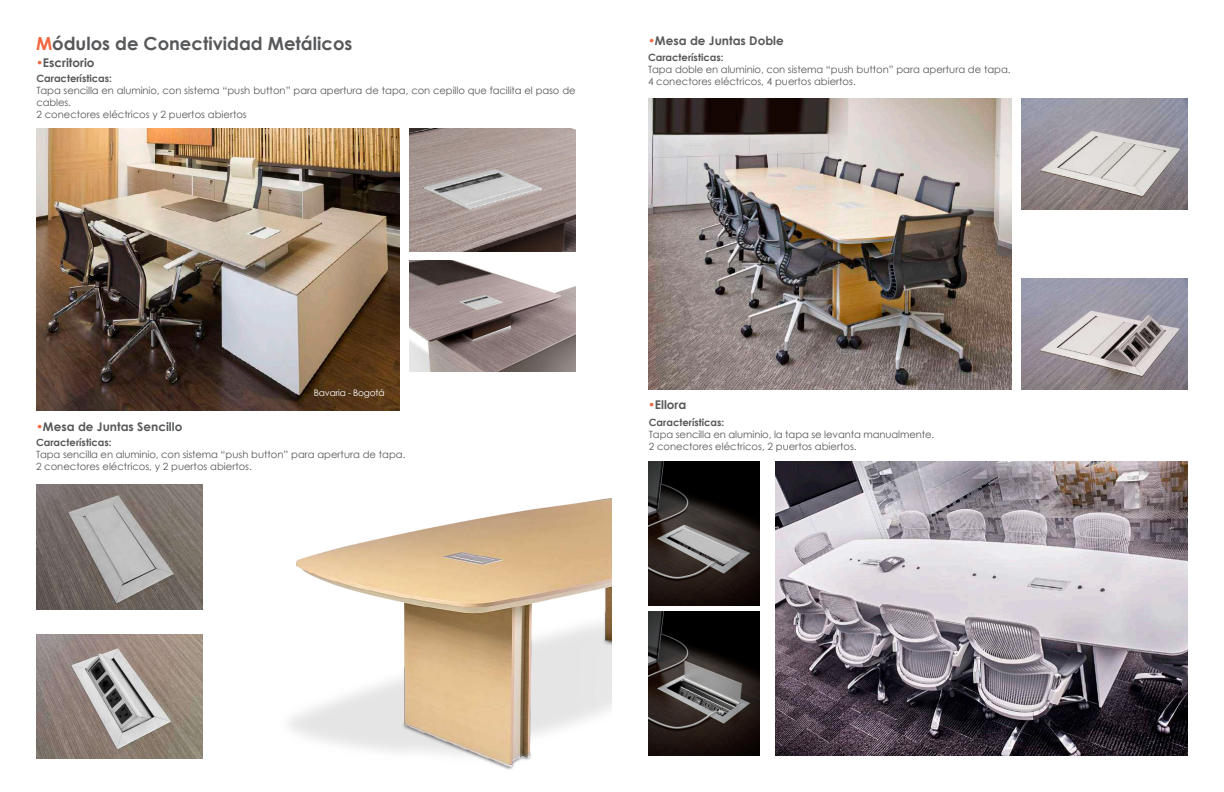
<style>
.page{position:relative;width:1224px;height:792px;background:#fff}
.page>*{position:absolute;margin:0;border:0;box-sizing:border-box;transform-origin:0 0}
.t1{font:700 18px "Century Gothic";color:#57585a}
.t2{font:700 12px "Century Gothic";color:#57585a}
.t3{font:10px/12px "Century Gothic";color:#57585a}
.t4{font:700 10px "Century Gothic";color:#57585a}
.t5{font:9px "Century Gothic";letter-spacing:-.02em;color:#fff}
.s1{color:#f26740}
</style>
<div class="page">
<img style="left:36px;top:128px;width:363px;height:283px">
<img style="left:409px;top:128px;width:167px;height:123px">
<img style="left:409px;top:260px;width:167px;height:111px">
<img style="left:36px;top:634px;width:167px;height:125px">
<img style="left:36px;top:485px;width:167px;height:124px">
<img style="left:289px;top:498px;width:323px;height:272px">
<img style="left:1021px;top:279px;width:167px;height:111px">
<img style="left:648px;top:99px;width:363px;height:291px">
<img style="left:1021px;top:99px;width:167px;height:111px">
<img style="left:648px;top:461px;width:111px;height:145px">
<img style="left:648px;top:612px;width:111px;height:144px">
<img style="left:775px;top:461px;width:413px;height:295px">
<h1 class="t1" style="left:36px;top:29px;width:318px"><span class="s1">M</span>ódulos de Conectividad Metálicos</h1>
<p class="t4" style="left:36px;top:71px;width:77px">Características:</p>
<p class="t3" style="left:36px;top:84px;width:541px">Tapa sencilla en aluminio, con sistema “push button” para apertura de tapa, con cepillo que facilita el paso de cables.<br>2 conectores eléctricos y 2 puertos abiertos</p>
<p class="t2" style="left:36px;top:53px;width:60px"><span class="s1">•</span>Escritorio</p>
<p class="t2" style="left:648px;top:32px;width:137px"><span class="s1">•</span>Mesa de Juntas Doble</p>
<p class="t4" style="left:648px;top:49px;width:77px">Características:</p>
<p class="t3" style="left:648px;top:63px;width:364px">Tapa doble en aluminio, con sistema “push button” para apertura de tapa.<br>4 conectores eléctricos, 4 puertos abiertos.</p>
<p class="t5" style="left:314px;top:387px;width:72px">Bavaria - Bogotá</p>
<p class="t2" style="left:36px;top:417px;width:148px"><span class="s1">•</span>Mesa de Juntas Sencillo</p>
<p class="t4" style="left:36px;top:435px;width:77px">Características:</p>
<p class="t3" style="left:36px;top:449px;width:371px">Tapa sencilla en aluminio, con sistema “push button” para apertura de tapa.<br>2 conectores eléctricos, y 2 puertos abiertos.</p>
<p class="t2" style="left:648px;top:396px;width:40px"><span class="s1">•</span>Ellora</p>
<p class="t4" style="left:649px;top:415px;width:77px">Características:</p>
<p class="t3" style="left:649px;top:429px;width:287px">Tapa sencilla en aluminio, la tapa se levanta manualmente.<br>2 conectores eléctricos, 2 puertos abiertos.</p>
</div>
